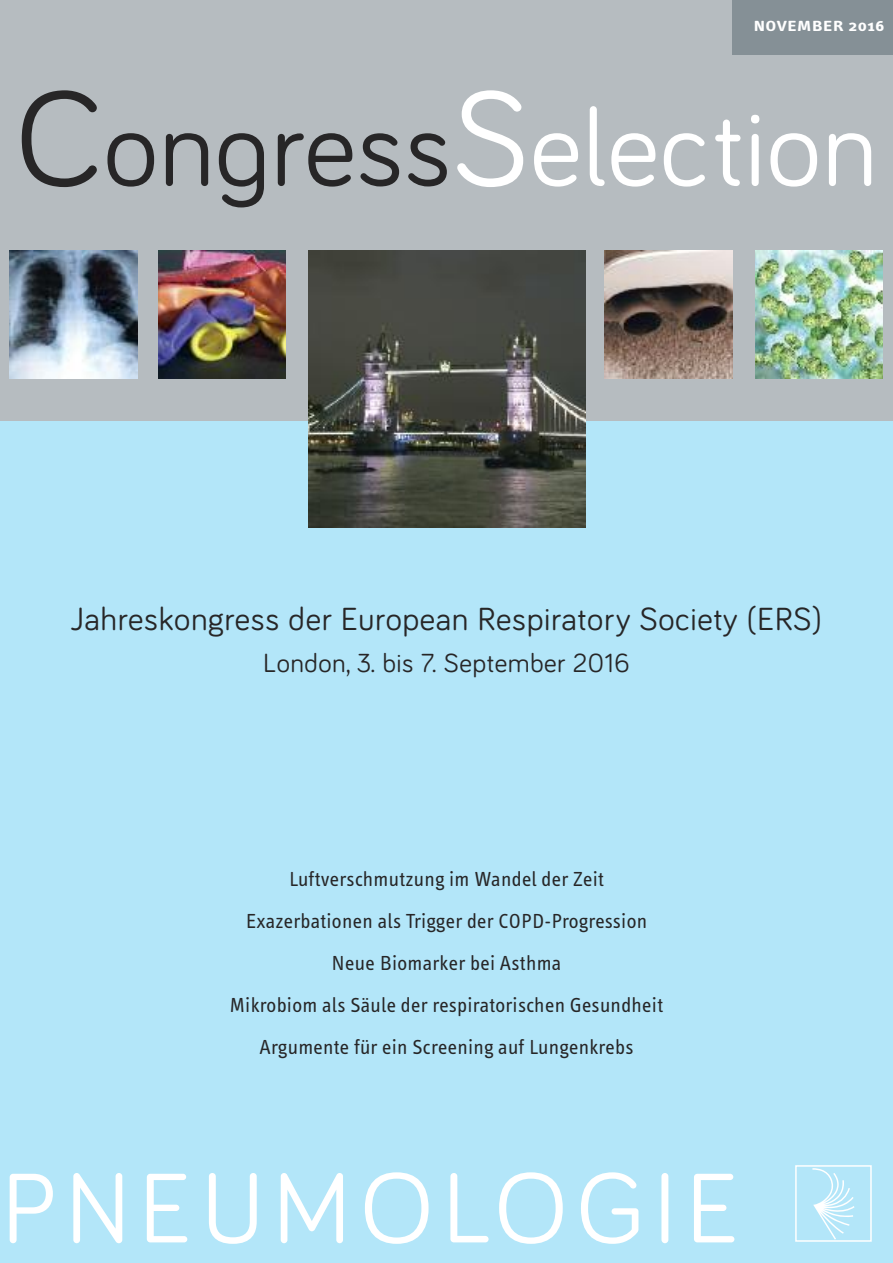
<style>
.page{position:relative;width:893px;height:1263px;background:#fff}
.page>*{position:absolute;margin:0;border:0;box-sizing:border-box;transform-origin:0 0}
.t1{font:111px "Bariol";letter-spacing:.005em;color:#fff}
.t2{font:102px "Bariol";letter-spacing:.09em;color:#fff}
.t3{font:33px "Bariol";letter-spacing:.02em;color:#272627}
.t4{font:27px "Bariol";letter-spacing:.02em;color:#272627}
.t5{font:21px/42px "Info Text";letter-spacing:.015em;color:#272627;text-align:center}
.t6{font:700 15px "Info Text";letter-spacing:.045em;color:#fff;scale:1.26 1}
.s1{font-size:138px;color:#272627}
.s2{color:#272627}
.s3{font-size:138px}
</style>
<div class="page">
<div style="left:0;top:398px;width:893px;height:865px;background:#b3e6f9"></div>
<div style="left:0;top:0;width:893px;height:421px;background:#b6bcc0"></div>
<img style="left:10px;top:250px;width:127px;height:128px">
<img style="left:158px;top:250px;width:128px;height:128px">
<img style="left:605px;top:250px;width:127px;height:128px">
<img style="left:755px;top:250px;width:128px;height:128px">
<img style="left:309px;top:251px;width:276px;height:276px">
<svg style="left:812px;top:1168px;width:42px;height:71px"></svg>
<div style="left:795px;top:1165px;width:77px;height:77px;border:2px solid #fff"></div>
<div style="left:732px;top:0;width:161px;height:55px;background:#859096"></div>
<p class="t6" style="left:754px;top:20px;width:105px">NOVEMBER 2016</p>
<h1 class="t1" style="left:16px;top:110px;width:863px"><span class="s1">C</span><span class="s2">ongress</span><span class="s3">S</span>election</h1>
<h3 class="t3" style="left:71px;top:607px;width:752px">Jahreskongress der European Respiratory Society (ERS)</h3>
<p class="t4" style="left:263px;top:653px;width:368px">London, 3. bis 7. September 2016</p>
<p class="t5" style="left:230px;top:859px;width:435px">Luftverschmutzung im Wandel der Zeit Exazerbationen als Trigger der COPD-Progression Neue Biomarker bei Asthma<br>Mikrobiom als Säule der respiratorischen Gesundheit Argumente für ein Screening auf Lungenkrebs</p>
<h2 class="t2" style="left:2px;top:1173px;width:739px">PNEUMOLOGIE</h2>
</div>
